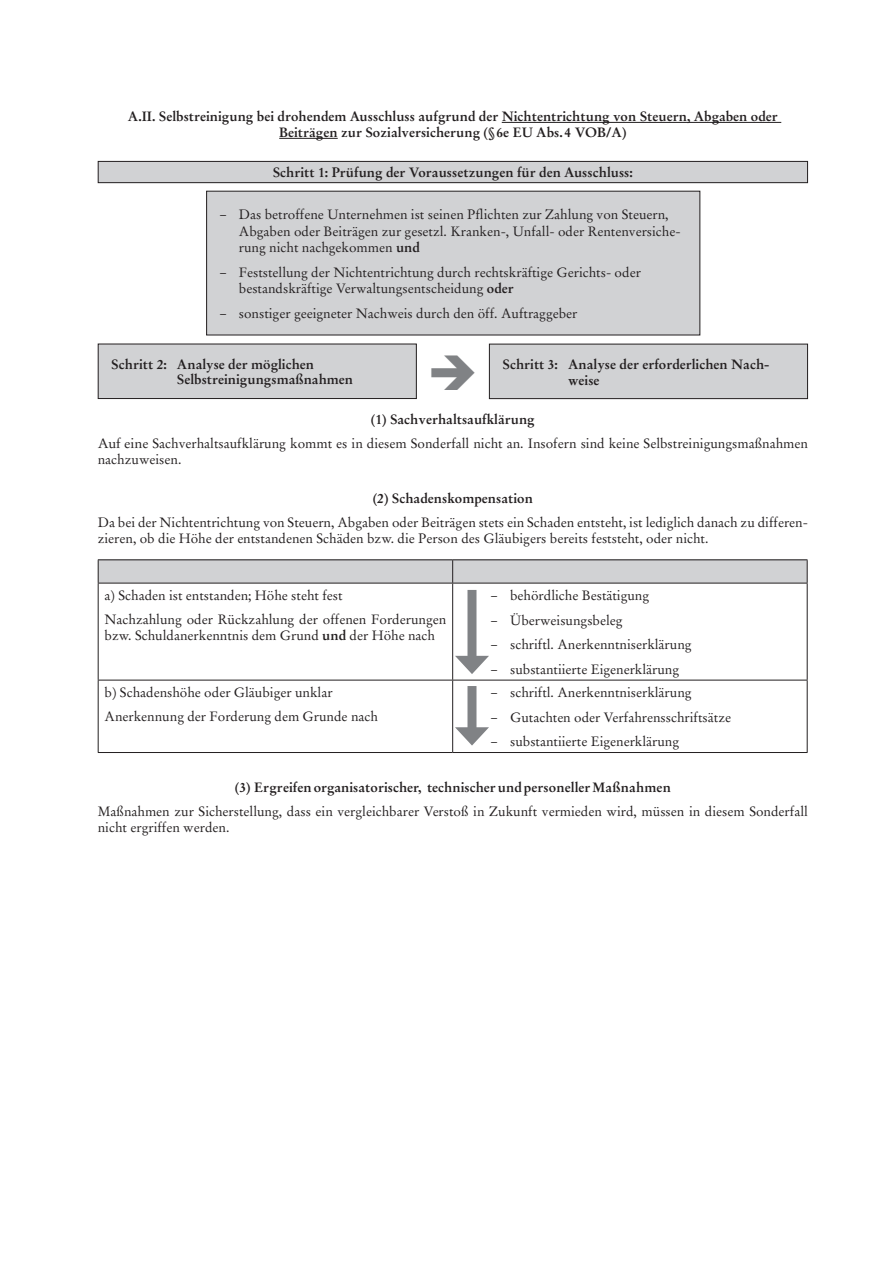
<style>
.page{position:relative;width:893px;height:1263px;background:#fff}
.page>*{position:absolute;margin:0;border:0;box-sizing:border-box;transform-origin:0 0}
.t1{font:13.5px/16.5px "Stempel Garamond LT Std";color:#231f20}
.t2{font:700 13.5px/15.9px "Stempel Garamond LT Std";color:#231f20;text-align:center}
.t3{font:13.5px/15.9px "Stempel Garamond LT Std";color:#231f20;scale:1.05 1}
.s1{font-family:"Myriad Pro"}
.s2{font-weight:700}
.s3{color:#808285}
</style>
<div class="page">
<hr style="left:502px;top:122px;width:279px;height:1px;background:#231f20">
<hr style="left:279px;top:138px;width:59px;height:1px;background:#231f20">
<div style="left:98px;top:161px;width:709px;height:22px;background:#d1d2d4"></div>
<div style="left:98px;top:161px;width:710px;height:22px;border:1px solid #231f20"></div>
<div style="left:207px;top:191px;width:493px;height:144px;background:#d1d2d4"></div>
<div style="left:206px;top:191px;width:494px;height:144px;border:1px solid #231f20"></div>
<div style="left:98px;top:344px;width:318px;height:54px;background:#d1d2d4"></div>
<div style="left:98px;top:344px;width:319px;height:55px;border:1px solid #231f20"></div>
<div style="left:489px;top:344px;width:318px;height:55px;background:#d1d2d4"></div>
<div style="left:489px;top:344px;width:319px;height:55px;border:1px solid #231f20"></div>
<div style="left:98px;top:560px;width:355px;height:23px;background:#d1d2d4"></div>
<div style="left:453px;top:560px;width:354px;height:23px;background:#d1d2d4"></div>
<svg style="left:452px;top:560px;width:1px;height:23px"></svg>
<hr style="left:98px;top:583px;width:355px;height:1px;background:#231f20">
<hr style="left:453px;top:583px;width:354px;height:1px;background:#231f20">
<hr style="left:452px;top:583px;width:1px;height:97px;background:#231f20">
<hr style="left:98px;top:680px;width:355px;height:1px;background:#231f20">
<hr style="left:453px;top:680px;width:354px;height:1px;background:#231f20">
<hr style="left:452px;top:680px;width:1px;height:72px;background:#231f20">
<hr style="left:98px;top:559px;width:355px;height:1px;background:#231f20">
<svg style="left:98px;top:560px;width:1px;height:23px"></svg>
<hr style="left:453px;top:559px;width:354px;height:1px;background:#231f20">
<svg style="left:807px;top:560px;width:1px;height:23px"></svg>
<hr style="left:98px;top:583px;width:1px;height:97px;background:#231f20">
<hr style="left:807px;top:583px;width:1px;height:97px;background:#231f20">
<hr style="left:98px;top:680px;width:1px;height:72px;background:#231f20">
<hr style="left:807px;top:680px;width:1px;height:72px;background:#231f20">
<hr style="left:98px;top:752px;width:355px;height:1px;background:#231f20">
<hr style="left:453px;top:752px;width:354px;height:1px;background:#231f20">
<div style="left:467px;top:590px;width:9px;height:73px;background:#808285"></div>
<svg style="left:455px;top:656px;width:34px;height:18px"></svg>
<div style="left:467px;top:686px;width:9px;height:48px;background:#808285"></div>
<svg style="left:455px;top:727px;width:34px;height:18px"></svg>
<p class="t2" style="left:128px;top:108px;width:652px">A.II. Selbstreinigung bei drohendem Ausschluss aufgrund der Nichtentrichtung von Steuern, Abgaben oder<br>Beiträgen zur Sozialversicherung (§ 6e EU Abs. 4 VOB/A)</p>
<p class="t2" style="left:273px;top:165px;width:362px">Schritt 1: Prüfung der Voraussetzungen für den Ausschluss:</p>
<p class="t1" style="left:239px;top:206px;width:443px;text-indent:-19px"><span class="s1">–</span> Das betroffene Unternehmen ist seinen Pflichten zur Zahlung von Steuern,<br>Abgaben oder Beiträgen zur gesetzl. Kranken-, Unfall- oder Rentenversiche&shy;rung nicht nachgekommen <span class="s2">und</span></p>
<p class="t1" style="left:239px;top:264px;width:404px;text-indent:-19px"><span class="s1">–</span> Feststellung der Nichtentrichtung durch rechtskräftige Gerichts- oder bestandskräftige Verwaltungsentscheidung <span class="s2">oder</span></p>
<p class="t1" style="left:220px;top:305px;width:359px"><span class="s1">–</span> sonstiger geeigneter Nachweis durch den öff. Auftraggeber</p>
<p class="t2" style="left:177px;top:356px;width:178px;text-align:left;text-indent:-66px">Schritt 2: Analyse der möglichen<br>Selbstreinigungsmaßnahmen</p>
<p class="t2" style="left:502px;top:356px;width:268px">Schritt 3: Analyse der erforderlichen Nach-</p>
<p class="t2" style="left:428px;top:372px;width:174px"><span class="s3">➔</span> weise</p>
<p class="t2" style="left:371px;top:411px;width:165px">(1) Sachverhaltsaufklärung</p>
<p class="t3" style="left:98px;top:435px;width:678px">Auf eine Sachverhaltsaufklärung kommt es in diesem Sonderfall nicht an. Insofern sind keine Selbstreinigungsmaßnahmen nachzuweisen.</p>
<p class="t2" style="left:373px;top:490px;width:162px">(2) Schadenskompensation</p>
<p class="t1" style="left:98px;top:514px;width:712px;line-height:15.9px">Da bei der Nichtentrichtung von Steuern, Abgaben oder Beiträgen stets ein Schaden entsteht, ist lediglich danach zu differen&shy;zieren, ob die Höhe der entstandenen Schäden bzw. die Person des Gläubigers bereits feststeht, oder nicht.</p>
<p class="t1" style="left:105px;top:587px;width:240px">a) Schaden ist entstanden; Höhe steht fest</p>
<p class="t1" style="left:491px;top:587px;width:160px"><span class="s1">–</span> behördliche Bestätigung</p>
<p class="t1" style="left:105px;top:611px;width:343px">Nachzahlung oder Rückzahlung der offenen Forderungen</p>
<p class="t1" style="left:491px;top:612px;width:133px"><span class="s1">–</span> Überweisungsbeleg</p>
<p class="t1" style="left:105px;top:627px;width:332px">bzw. Schuldanerkenntnis dem Grund <span class="s2">und</span> der Höhe nach</p>
<p class="t1" style="left:491px;top:636px;width:202px"><span class="s1">–</span> schriftl. Anerkenntniserklärung</p>
<p class="t1" style="left:491px;top:661px;width:190px"><span class="s1">–</span> substantiierte Eigenerklärung</p>
<p class="t1" style="left:105px;top:684px;width:230px">b) Schadenshöhe oder Gläubiger unklar</p>
<p class="t1" style="left:491px;top:684px;width:202px"><span class="s1">–</span> schriftl. Anerkenntniserklärung</p>
<p class="t1" style="left:105px;top:708px;width:275px">Anerkennung der Forderung dem Grunde nach</p>
<p class="t1" style="left:491px;top:709px;width:242px"><span class="s1">–</span> Gutachten oder Verfahrensschriftsätze</p>
<p class="t1" style="left:491px;top:733px;width:190px"><span class="s1">–</span> substantiierte Eigenerklärung</p>
<p class="t2" style="left:235px;top:780px;width:438px">(3) Ergreifen organisatorischer, technischer und personeller Maßnahmen</p>
<p class="t1" style="left:98px;top:804px;width:712px;line-height:15.9px">Maßnahmen zur Sicherstellung, dass ein vergleichbarer Verstoß in Zukunft vermieden wird, müssen in diesem Sonderfall nicht ergriffen werden.</p>
</div>
